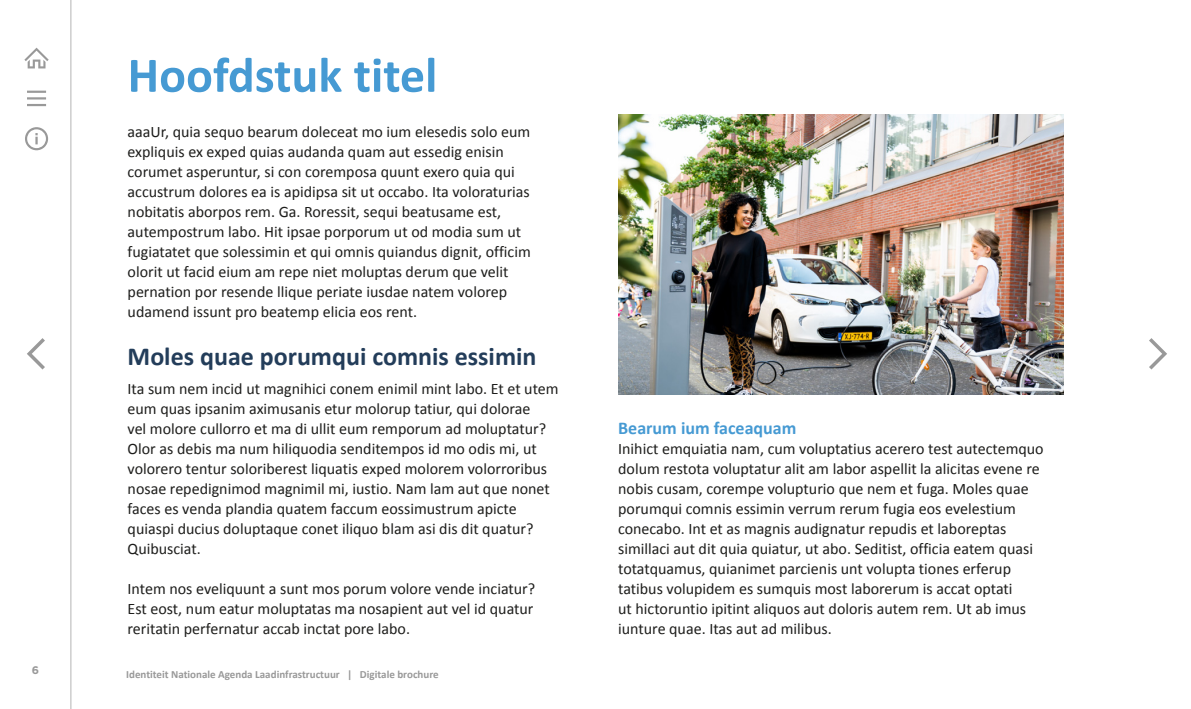
<style>
.page{position:relative;width:1191px;height:709px;background:#fff}
.page>*{position:absolute;margin:0;border:0;box-sizing:border-box;transform-origin:0 0}
.Hoofdstuk_titel{font:700 50px "Calibri";color:#469ad3}
.Paragraaf_kop{font:700 26px "Calibri";color:#233d5a}
.Alinea_kop{font:700 18px "Calibri";color:#469ad3}
.Broodtekst{font:16px/20px "Calibri";color:#1d1d1b}
.t1{font:700 11px "Calibri";color:#999}
.t2{font:700 11px "Gotham";color:#999}
</style>
<div class="page">
<hr style="left:71px;top:0;width:1px;height:709px;background:#b4b4b4">
<img style="left:618px;top:114px;width:445px;height:280px">
<svg style="left:1149px;top:338px;width:18px;height:31px"></svg>
<svg style="left:27px;top:338px;width:18px;height:31px"></svg>
<svg style="left:25px;top:127px;width:23px;height:23px"></svg>
<svg style="left:27px;top:91px;width:19px;height:15px"></svg>
<svg style="left:24px;top:48px;width:25px;height:20px"></svg>
<img style="left:618px;top:167px;width:160px;height:17px">
<h2 class="Hoofdstuk_titel" style="left:128px;top:43px;width:311px">Hoofdstuk titel</h2>
<p class="Broodtekst" style="left:128px;top:122px;width:405px">aaaUr, quia sequo bearum doleceat mo ium elesedis solo eum expliquis ex exped quias audanda quam aut essedig enisin corumet asperuntur, si con coremposa quunt exero quia qui accustrum dolores ea is apidipsa sit ut occabo. Ita voloraturias nobitatis aborpos rem. Ga. Roressit, sequi beatusame est, autempostrum labo. Hit ipsae porporum ut od modia sum ut fugiatatet que solessimin et qui omnis quiandus dignit, officim olorit ut facid eium am repe niet moluptas derum que velit pernation por resende llique periate iusdae natem volorep udamend issunt pro beatemp elicia eos rent.</p>
<h3 class="Paragraaf_kop" style="left:128px;top:340px;width:410px">Moles quae porumqui comnis essimin</h3>
<p class="Broodtekst" style="left:128px;top:378px;width:432px">Ita sum nem incid ut magnihici conem enimil mint labo. Et et utem eum quas ipsanim aximusanis etur molorup tatiur, qui dolorae<br>vel molore cullorro et ma di ullit eum remporum ad moluptatur?<br>Olor as debis ma num hiliquodia senditempos id mo odis mi, ut volorero tentur soloriberest liquatis exped molorem volorroribus nosae repedignimod magnimil mi, iustio. Nam lam aut que nonet faces es venda plandia quatem faccum eossimustrum apicte quiaspi ducius doluptaque conet iliquo blam asi dis dit quatur?<br>Quibusciat.</p>
<p class="Broodtekst" style="left:128px;top:578px;width:409px">Intem nos eveliquunt a sunt mos porum volore vende inciatur?</p>
<p class="Broodtekst" style="left:128px;top:598px;width:407px">Est eost, num eatur moluptatas ma nosapient aut vel id quatur reritatin perfernatur accab inctat pore labo.</p>
<p class="t2" style="left:32px;top:663px;width:9px">6</p>
<p class="t1" style="left:126px;top:667px;width:314px">Identiteit Nationale Agenda Laadinfrastructuur | Digitale brochure</p>
<h4 class="Alinea_kop" style="left:618px;top:417px;width:180px">Bearum ium faceaquam</h4>
<p class="Broodtekst" style="left:618px;top:439px;width:427px">Inihict emquiatia nam, cum voluptatius acerero test autectemquo dolum restota voluptatur alit am labor aspellit la alicitas evene re nobis cusam, corempe volupturio que nem et fuga. Moles quae porumqui comnis essimin verrum rerum fugia eos evelestium conecabo. Int et as magnis audignatur repudis et laboreptas simillaci aut dit quia quiatur, ut abo. Seditist, officia eatem quasi totatquamus, quianimet parcienis unt volupta tiones erferup tatibus volupidem es sumquis most laborerum is accat optati<br>ut hictoruntio ipitint aliquos aut doloris autem rem. Ut ab imus iunture quae. Itas aut ad milibus.</p>
</div>
